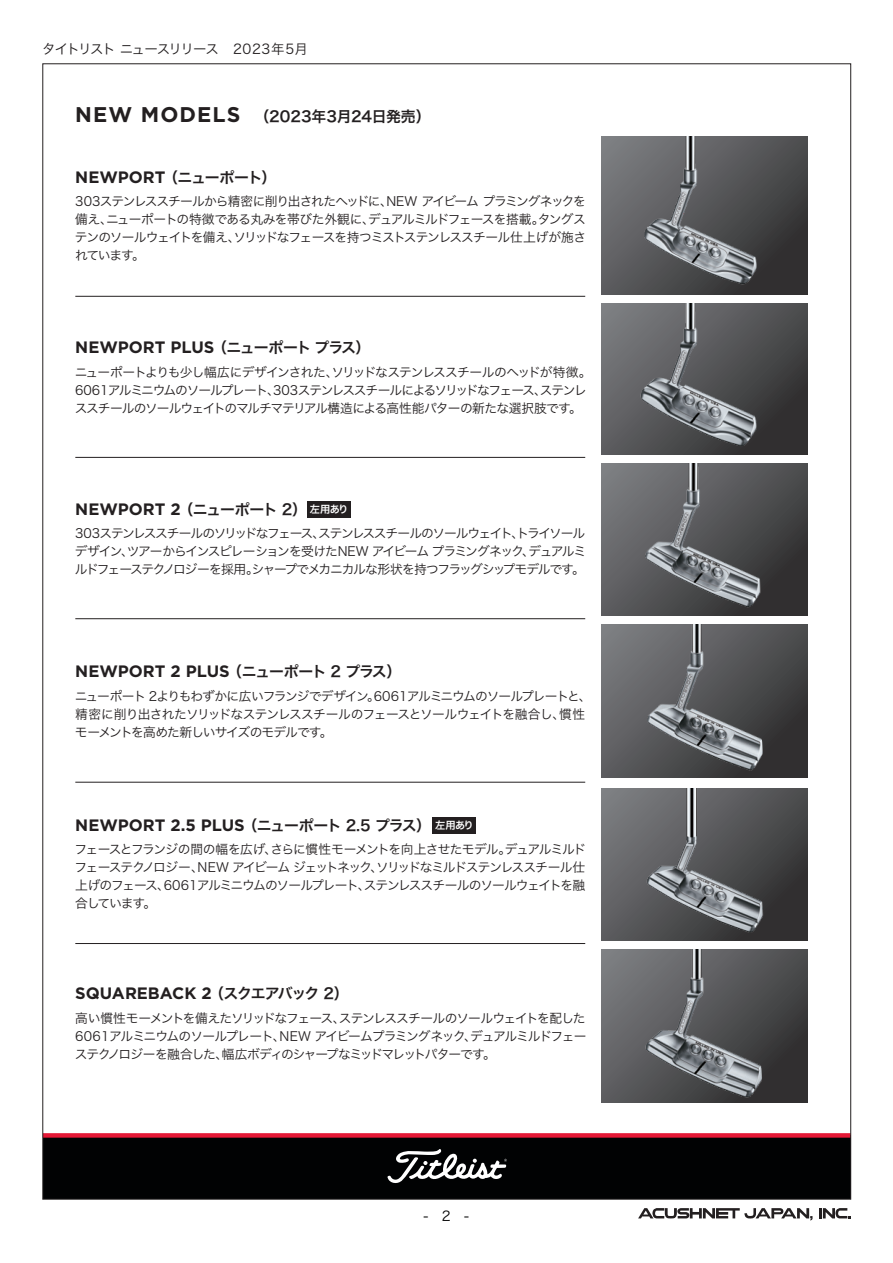
<style>
.page{position:relative;width:893px;height:1263px;background:#fff}
.page>*{position:absolute;margin:0;border:0;box-sizing:border-box;transform-origin:0 0}
.t1{font:700 21.3px "Gotham";letter-spacing:.05em;color:#231f20}
.t2{font:700 16.5px "Gotham";color:#231f20}
.t3{font:14.85px "Hira Kaku Pro W6";letter-spacing:-.015em;color:#231f20}
.t4{font:13.5px "Hira Kaku Pro W3";letter-spacing:-.08em;color:#231f20}
.t5{font:13.5px "Hira Kaku Pro N W3";color:#030303}
.t6{font:12.75px/18.1px "Hira Kaku Pro W3";letter-spacing:-.08em;color:#231f20;text-align:justify}
.t7{font:10.2px "Hira Kaku Pro W6";letter-spacing:-.04em;color:#fff}
.s1{font-family:"Gotham";font-weight:700;font-size:16.5px}
.s2{font-family:"Hira Kaku Pro W6";font-weight:400;font-size:14.85px}
</style>
<div class="page">
<svg style="left:819px;top:1208px;width:32px;height:10px"></svg>
<svg style="left:638px;top:1208px;width:174px;height:12px"></svg>
<div style="left:43px;top:1135px;width:808px;height:64px;background:#010203"></div>
<div style="left:43px;top:1133px;width:808px;height:5px;background:#e51836"></div>
<svg style="left:387px;top:1149px;width:120px;height:34px"></svg>
<div style="left:601px;top:137px;width:207px;height:158px;background:linear-gradient(to bottom,#7f8184,#5b5a5d)"></div>
<div style="left:601px;top:303px;width:207px;height:152px;background:linear-gradient(to bottom,#7f8184,#5c5b5e)"></div>
<div style="left:601px;top:463px;width:207px;height:152px;background:linear-gradient(to bottom,#7f8184,#5c5b5e)"></div>
<div style="left:601px;top:624px;width:207px;height:154px;background:linear-gradient(to bottom,#7f8184,#5b5a5d)"></div>
<hr style="left:75px;top:296px;width:510px;height:1px;background:#231f20">
<hr style="left:75px;top:457px;width:510px;height:1px;background:#231f20">
<hr style="left:75px;top:618px;width:510px;height:1px;background:#231f20">
<div style="left:601px;top:788px;width:207px;height:152px;background:linear-gradient(to bottom,#7f8184,#5c5b5e)"></div>
<div style="left:601px;top:949px;width:207px;height:154px;background:linear-gradient(to bottom,#7f8184,#5b5a5d)"></div>
<hr style="left:75px;top:782px;width:510px;height:1px;background:#231f20">
<hr style="left:75px;top:943px;width:510px;height:1px;background:#231f20">
<img style="left:611px;top:137px;width:197px;height:158px">
<img style="left:611px;top:303px;width:197px;height:152px">
<img style="left:611px;top:463px;width:196px;height:152px">
<img style="left:617px;top:624px;width:191px;height:154px">
<img style="left:611px;top:788px;width:196px;height:152px">
<img style="left:617px;top:949px;width:191px;height:154px">
<div style="left:307px;top:501px;width:43px;height:17px;background:#231f20"></div>
<div style="left:433px;top:817px;width:43px;height:16px;background:#231f20"></div>
<p class="t4" style="left:42px;top:37px;width:267px">タイトリスト ニュースリリース　2023年5月</p>
<h1 class="t1" style="left:75px;top:101px;width:166px">NEW MODELS</h1>
<p class="t3" style="left:254px;top:103px;width:178px">（2023年3月24日発売）</p>
<p class="t3" style="left:75px;top:164px;width:203px"><span class="s1">NEWPORT</span> （ニューポート）</p>
<p class="t6" style="left:75px;top:191px;width:513px">303ステンレススチールから精密に削り出されたヘッドに、NEW アイビーム プラミングネックを備え、ニューポートの特徴である丸みを帯びた外観に、デュアルミルドフェースを搭載。タングステンのソールウェイトを備え、ソリッドなフェースを持つミストステンレススチール仕上げが施されています。</p>
<p class="t2" style="left:75px;top:336px;width:297px">NEWPORT PLUS <span class="s2">（ニューポート プラス）</span></p>
<p class="t6" style="left:75px;top:362px;width:518px;text-align:left">ニューポートよりも少し幅広にデザインされた、ソリッドなステンレススチールのヘッドが特徴。<br>6061アルミニウムのソールプレート、303ステンレススチールによるソリッドなフェース、ステンレススチールのソールウェイトのマルチマテリアル構造による高性能パターの新たな選択肢です。</p>
<p class="t3" style="left:75px;top:496px;width:233px"><span class="s1">NEWPORT 2</span> （ニューポート 2）</p>
<p class="t6" style="left:75px;top:523px;width:513px">303ステンレススチールのソリッドなフェース、ステンレススチールのソールウェイト、トライソールデザイン、ツアーからインスピレーションを受けたNEW アイビーム プラミングネック、デュアルミルドフェーステクノロジーを採用。シャープでメカニカルな形状を持つフラッグシップモデルです。</p>
<p class="t7" style="left:310px;top:500px;width:40px">左用あり</p>
<p class="t2" style="left:75px;top:660px;width:327px">NEWPORT 2 PLUS <span class="s2">（ニューポート 2 プラス）</span></p>
<p class="t6" style="left:75px;top:686px;width:518px;text-align:left">ニューポート 2よりもわずかに広いフランジでデザイン。6061アルミニウムのソールプレートと、精密に削り出されたソリッドなステンレススチールのフェースとソールウェイトを融合し、慣性モーメントを高めた新しいサイズのモデルです。</p>
<p class="t2" style="left:75px;top:814px;width:357px">NEWPORT 2.5 PLUS <span class="s2">（ニューポート 2.5 プラス）</span></p>
<p class="t6" style="left:74px;top:839px;width:513px">フェースとフランジの間の幅を広げ、さらに慣性モーメントを向上させたモデル。デュアルミルドフェーステクノロジー、NEW アイビーム ジェットネック、ソリッドなミルドステンレススチール仕上げのフェース、6061アルミニウムのソールプレート、ステンレススチールのソールウェイトを融合しています。</p>
<p class="t7" style="left:435px;top:816px;width:40px">左用あり</p>
<p class="t2" style="left:75px;top:982px;width:275px">SQUAREBACK 2 <span class="s2">（スクエアバック 2）</span></p>
<p class="t6" style="left:75px;top:1008px;width:513px">高い慣性モーメントを備えたソリッドなフェース、ステンレススチールのソールウェイトを配した6061アルミニウムのソールプレート、NEW アイビームプラミングネック、デュアルミルドフェーステクノロジーを融合した、幅広ボディのシャープなミッドマレットパターです。</p>
<p class="t5" style="left:424px;top:1204px;width:47px">-　2 -</p>
</div>
